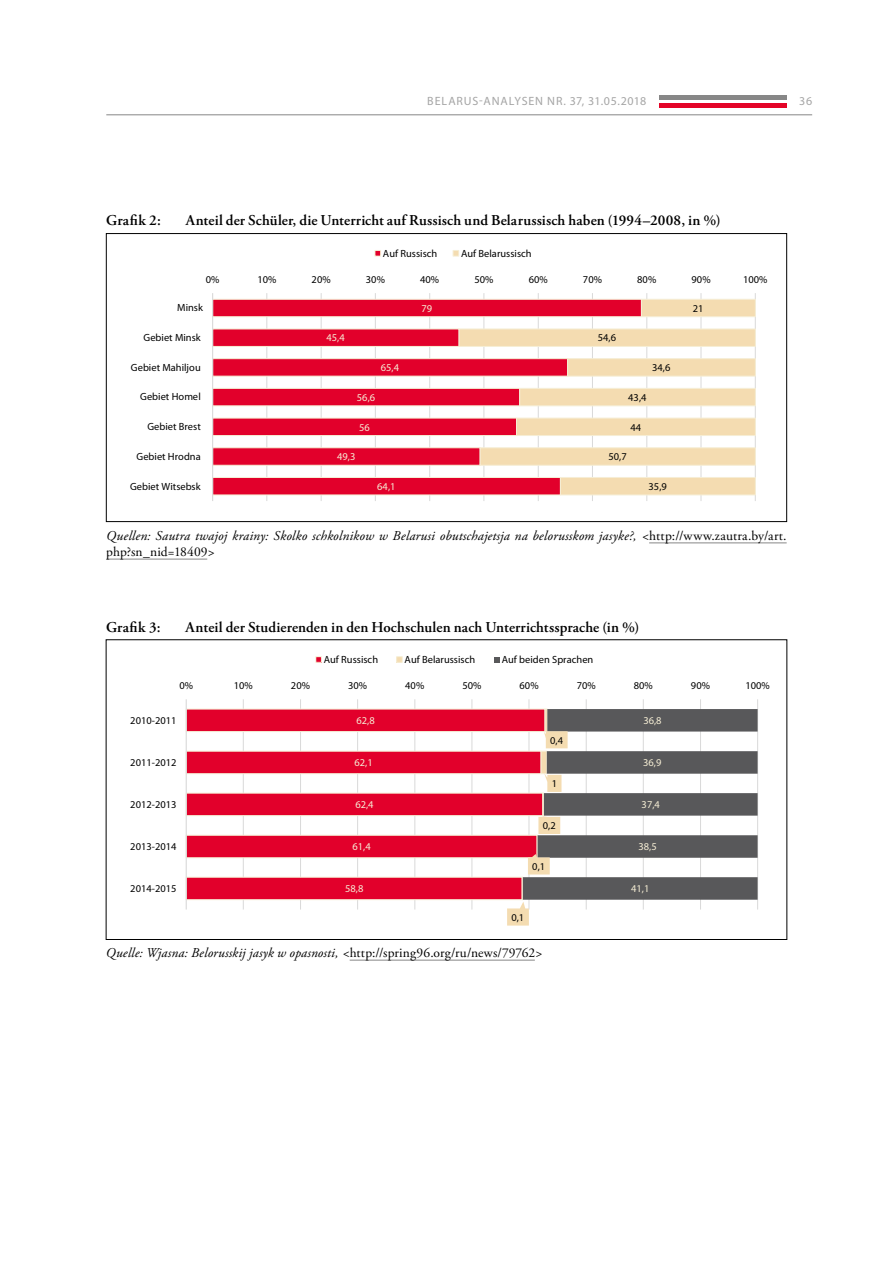
<style>
.page{position:relative;width:893px;height:1263px;background:#fff}
.page>*{position:absolute;margin:0;border:0;box-sizing:border-box;transform-origin:0 0}
.Ueberschrift_Grafik{font:600 15px "Adobe Garamond Pro";letter-spacing:.005em;color:#000}
.Quelle_Tabelle{font:italic 13.5px/16.2px "Adobe Garamond Pro";letter-spacing:.01em;color:#000}
.t1{font:12px "Myriad Pro";letter-spacing:.07em;color:#a5a5a5}
.t2{font:10.5px "Myriad Pro";letter-spacing:.005em;color:#000}
.t3{font:10.5px "Myriad Pro";letter-spacing:.005em;color:#f6eed5}
.s1{font-style:normal}
</style>
<div class="page">
<div style="left:659px;top:103px;width:128px;height:5px;background:#e40428"></div>
<hr style="left:659px;top:96px;width:128px;height:4px;background:#878787">
<hr style="left:106px;top:114px;width:706px;height:1px;background:#878787">
<hr style="left:267px;top:293px;width:1px;height:208px;background:#d9d9d9">
<hr style="left:321px;top:293px;width:1px;height:208px;background:#d9d9d9">
<hr style="left:375px;top:293px;width:1px;height:208px;background:#d9d9d9">
<hr style="left:429px;top:293px;width:1px;height:208px;background:#d9d9d9">
<hr style="left:484px;top:293px;width:1px;height:208px;background:#d9d9d9">
<hr style="left:538px;top:293px;width:1px;height:208px;background:#d9d9d9">
<hr style="left:592px;top:293px;width:1px;height:208px;background:#d9d9d9">
<hr style="left:647px;top:293px;width:1px;height:208px;background:#d9d9d9">
<hr style="left:701px;top:293px;width:1px;height:208px;background:#d9d9d9">
<hr style="left:755px;top:293px;width:1px;height:208px;background:#d9d9d9">
<svg style="left:213px;top:299px;width:246px;height:196px"></svg>
<svg style="left:459px;top:299px;width:297px;height:196px"></svg>
<hr style="left:212px;top:293px;width:1px;height:208px;background:#d9d9d9">
<svg style="left:375px;top:250px;width:6px;height:6px"></svg>
<svg style="left:453px;top:250px;width:6px;height:6px"></svg>
<hr style="left:649px;top:543px;width:138px;height:1px;background:#878787">
<hr style="left:106px;top:559px;width:101px;height:1px;background:#878787">
<hr style="left:243px;top:699px;width:1px;height:210px;background:#d9d9d9">
<hr style="left:300px;top:699px;width:1px;height:210px;background:#d9d9d9">
<hr style="left:357px;top:699px;width:1px;height:210px;background:#d9d9d9">
<hr style="left:415px;top:699px;width:1px;height:210px;background:#d9d9d9">
<hr style="left:472px;top:699px;width:1px;height:210px;background:#d9d9d9">
<hr style="left:529px;top:699px;width:1px;height:210px;background:#d9d9d9">
<hr style="left:586px;top:699px;width:1px;height:210px;background:#d9d9d9">
<hr style="left:643px;top:699px;width:1px;height:210px;background:#d9d9d9">
<hr style="left:700px;top:699px;width:1px;height:210px;background:#d9d9d9">
<hr style="left:757px;top:699px;width:1px;height:210px;background:#d9d9d9">
<svg style="left:187px;top:709px;width:320px;height:191px"></svg>
<hr style="left:186px;top:699px;width:1px;height:210px;background:#d9d9d9">
<svg style="left:507px;top:709px;width:251px;height:216px"></svg>
<svg style="left:316px;top:656px;width:6px;height:6px"></svg>
<svg style="left:396px;top:656px;width:6px;height:6px"></svg>
<svg style="left:494px;top:657px;width:5px;height:5px"></svg>
<hr style="left:350px;top:960px;width:185px;height:1px;background:#878787">
<p class="t1" style="left:427px;top:94px;width:221px">BELARUS-ANALYSEN NR. 37, 31.05.2018</p>
<p class="t1" style="left:799px;top:94px;width:14px">36</p>
<p class="Ueberschrift_Grafik" style="left:106px;top:212px;width:56px">Grafik 2:</p>
<p class="Ueberschrift_Grafik" style="left:186px;top:212px;width:536px">Anteil der Schüler, die Unterricht auf Russisch und Belarussisch haben (1994–2008, in %)</p>
<p class="t2" style="left:383px;top:247px;width:56px">Auf Russisch</p>
<p class="t2" style="left:461px;top:247px;width:72px">Auf Belarussisch</p>
<p class="t2" style="left:206px;top:273px;width:15px">0%</p>
<p class="t2" style="left:257px;top:273px;width:21px">10%</p>
<p class="t2" style="left:312px;top:273px;width:21px">20%</p>
<p class="t2" style="left:366px;top:273px;width:21px">30%</p>
<p class="t2" style="left:420px;top:273px;width:21px">40%</p>
<p class="t2" style="left:474px;top:273px;width:21px">50%</p>
<p class="t2" style="left:529px;top:273px;width:21px">60%</p>
<p class="t2" style="left:583px;top:273px;width:21px">70%</p>
<p class="t2" style="left:637px;top:273px;width:21px">80%</p>
<p class="t2" style="left:691px;top:273px;width:21px">90%</p>
<p class="t2" style="left:743px;top:273px;width:26px">100%</p>
<p class="t2" style="left:177px;top:301px;width:27px">Minsk</p>
<p class="t2" style="left:144px;top:331px;width:59px">Gebiet Minsk</p>
<p class="t2" style="left:131px;top:361px;width:71px">Gebiet Mahiljou</p>
<p class="t2" style="left:140px;top:390px;width:62px">Gebiet Homel</p>
<p class="t2" style="left:147px;top:420px;width:55px">Gebiet Brest</p>
<p class="t2" style="left:136px;top:450px;width:66px">Gebiet Hrodna</p>
<p class="t2" style="left:130px;top:480px;width:72px">Gebiet Witsebsk</p>
<p class="t3" style="left:326px;top:331px;width:20px">45,4</p>
<p class="t3" style="left:381px;top:361px;width:20px">65,4</p>
<p class="t3" style="left:357px;top:391px;width:20px">56,6</p>
<p class="t3" style="left:359px;top:421px;width:12px">56</p>
<p class="t3" style="left:337px;top:450px;width:20px">49,3</p>
<p class="t3" style="left:377px;top:480px;width:20px">64,1</p>
<p class="t3" style="left:421px;top:302px;width:12px">79</p>
<p class="t2" style="left:598px;top:331px;width:20px">54,6</p>
<p class="t2" style="left:652px;top:361px;width:20px">34,6</p>
<p class="t2" style="left:628px;top:391px;width:20px">43,4</p>
<p class="t2" style="left:630px;top:421px;width:12px">44</p>
<p class="t2" style="left:608px;top:450px;width:20px">50,7</p>
<p class="t2" style="left:649px;top:480px;width:20px">35,9</p>
<p class="t2" style="left:693px;top:302px;width:12px">21</p>
<p class="Quelle_Tabelle" style="left:106px;top:528px;width:682px">Quellen: Sautra twajoj krainy: Skolko schkolnikow w Belarusi obutschajetsja na belorusskom jasyke?, &lt;<span class="s1">http://www.zautra.by/art. php?sn_nid=18409</span>&gt;</p>
<p class="Ueberschrift_Grafik" style="left:106px;top:618px;width:56px">Grafik 3:</p>
<p class="Ueberschrift_Grafik" style="left:186px;top:618px;width:455px">Anteil der Studierenden in den Hochschulen nach Unterrichtssprache (in %)</p>
<p class="t2" style="left:324px;top:653px;width:56px">Auf Russisch</p>
<p class="t2" style="left:405px;top:653px;width:72px">Auf Belarussisch</p>
<p class="t2" style="left:502px;top:653px;width:93px">Auf beiden Sprachen</p>
<p class="t2" style="left:179px;top:679px;width:15px">0%</p>
<p class="t2" style="left:234px;top:679px;width:21px">10%</p>
<p class="t2" style="left:291px;top:679px;width:21px">20%</p>
<p class="t2" style="left:348px;top:679px;width:21px">30%</p>
<p class="t2" style="left:405px;top:679px;width:21px">40%</p>
<p class="t2" style="left:462px;top:679px;width:21px">50%</p>
<p class="t2" style="left:520px;top:679px;width:21px">60%</p>
<p class="t2" style="left:577px;top:679px;width:21px">70%</p>
<p class="t2" style="left:634px;top:679px;width:21px">80%</p>
<p class="t2" style="left:691px;top:679px;width:21px">90%</p>
<p class="t2" style="left:745px;top:679px;width:26px">100%</p>
<p class="t2" style="left:130px;top:713px;width:48px">2010-2011</p>
<p class="t2" style="left:130px;top:755px;width:48px">2011-2012</p>
<p class="t2" style="left:130px;top:798px;width:48px">2012-2013</p>
<p class="t2" style="left:130px;top:840px;width:48px">2013-2014</p>
<p class="t2" style="left:130px;top:882px;width:48px">2014-2015</p>
<p class="t3" style="left:356px;top:714px;width:20px">62,8</p>
<p class="t3" style="left:354px;top:756px;width:20px">62,1</p>
<p class="t3" style="left:355px;top:798px;width:20px">62,4</p>
<p class="t3" style="left:352px;top:840px;width:20px">61,4</p>
<p class="t3" style="left:345px;top:882px;width:20px">58,8</p>
<p class="t2" style="left:550px;top:734px;width:14px">0,4</p>
<p class="t2" style="left:552px;top:777px;width:7px">1</p>
<p class="t2" style="left:543px;top:819px;width:14px">0,2</p>
<p class="t2" style="left:532px;top:860px;width:14px">0,1</p>
<p class="t2" style="left:511px;top:911px;width:14px">0,1</p>
<p class="Quelle_Tabelle" style="left:106px;top:945px;width:438px">Quelle: Wjasna: Belorusskij jasyk w opasnosti, &lt;<span class="s1">http://spring96.org/ru/news/79762</span>&gt;</p>
<p class="t3" style="left:643px;top:714px;width:20px">36,8</p>
<p class="t3" style="left:643px;top:756px;width:20px">36,9</p>
<p class="t3" style="left:642px;top:798px;width:20px">37,4</p>
<p class="t3" style="left:638px;top:840px;width:20px">38,5</p>
<p class="t3" style="left:631px;top:882px;width:20px">41,1</p>
</div>
